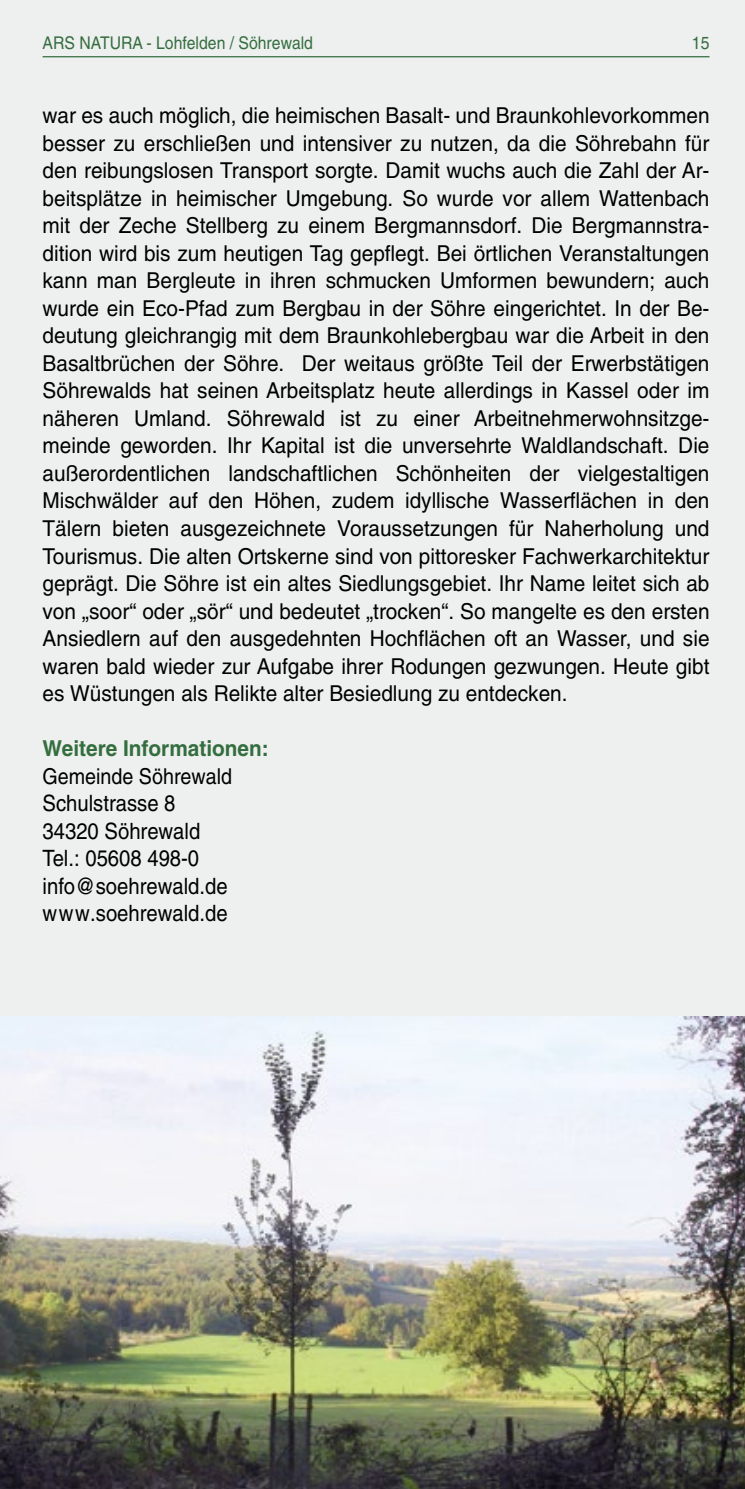
<style>
.page{position:relative;width:745px;height:1489px;background:#fff}
.page>*{position:absolute;margin:0;border:0;box-sizing:border-box;transform-origin:0 0}
.t1{font:22.5px/27.5px "Helvetica";color:#000;scale:.9 1}
.t2{font:22px/27.5px "Helvetica";color:#000;text-align:justify;scale:.95 1}
.t3{font:700 22px "Helvetica";color:#346e3f;scale:.95 1}
.t4{font:22px "Helvetica";color:#000;scale:.9 1}
.t5{font:17.5px "Helvetica";color:#346e3f;scale:.9 1}
</style>
<div class="page">
<div style="left:0;top:0;width:744px;height:1488px;background:#eeefef"></div>
<hr style="left:43px;top:56px;width:666px;height:1px;background:#346e3f">
<img style="left:0;top:1016px;width:744px;height:472px">
<p class="t5" style="left:43px;top:33px;width:302px">ARS NATURA - Lohfelden / Söhrewald</p>
<p class="t5" style="left:691px;top:33px;width:21px">15</p>
<p class="t2" style="left:43px;top:102px;width:703px">war es auch möglich, die heimischen Basalt- und Braunkohlevorkommen besser zu erschließen und intensiver zu nutzen, da die Söhrebahn für den reibungslosen Transport sorgte. Damit wuchs auch die Zahl der Ar&shy;beitsplätze in heimischer Umgebung. So wurde vor allem Wattenbach mit der Zeche Stellberg zu einem Bergmannsdorf. Die Bergmannstra&shy;dition wird bis zum heutigen Tag gepflegt. Bei örtlichen Veranstaltungen kann man Bergleute in ihren schmucken Umformen bewundern; auch wurde ein Eco-Pfad zum Bergbau in der Söhre eingerichtet. In der Be&shy;deutung gleichrangig mit dem Braunkohlebergbau war die Arbeit in den Basaltbrüchen der Söhre. Der weitaus größte Teil der Erwerbstätigen Söhrewalds hat seinen Arbeitsplatz heute allerdings in Kassel oder im näheren Umland. Söhrewald ist zu einer Arbeitnehmerwohnsitzge&shy;meinde geworden. Ihr Kapital ist die unversehrte Waldlandschaft. Die außerordentlichen landschaftlichen Schönheiten der vielgestaltigen Mischwälder auf den Höhen, zudem idyllische Wasserflächen in den Tälern bieten ausgezeichnete Voraussetzungen für Naherholung und Tourismus. Die alten Ortskerne sind von pittoresker Fachwerkarchitektur geprägt. Die Söhre ist ein altes Siedlungsgebiet. Ihr Name leitet sich ab von „soor“ oder „sör“ und bedeutet „trocken“. So mangelte es den ersten Ansiedlern auf den ausgedehnten Hochflächen oft an Wasser, und sie waren bald wieder zur Aufgabe ihrer Rodungen gezwungen. Heute gibt es Wüstungen als Relikte alter Besiedlung zu entdecken.</p>
<p class="t3" style="left:43px;top:735px;width:239px">Weitere Informationen:</p>
<p class="t4" style="left:43px;top:763px;width:212px">Gemeinde Söhrewald</p>
<p class="t1" style="left:43px;top:789px;width:207px">Schulstrasse 8<br>34320 Söhrewald<br>Tel.: 05608 498-0 info@soehrewald.de www.soehrewald.de</p>
</div>
